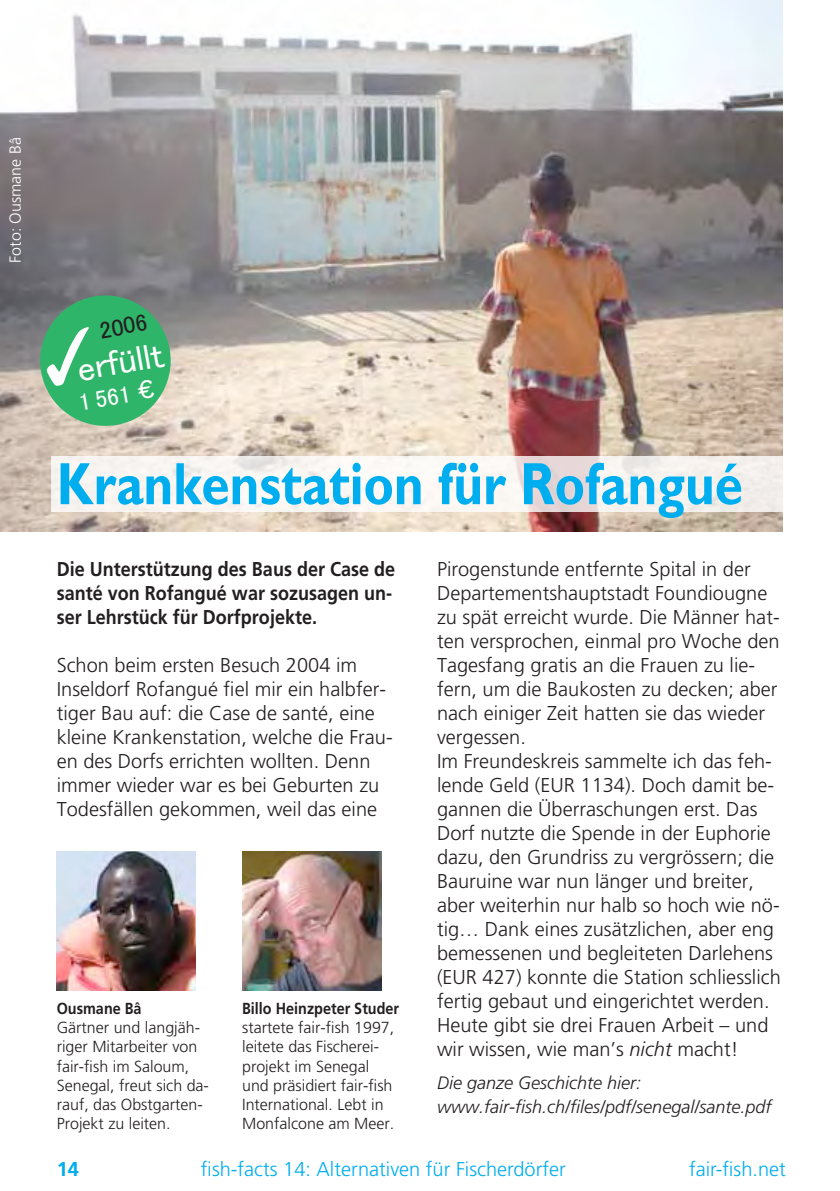
<style>
.page{position:relative;width:840px;height:1191px;background:#fff}
.page>*{position:absolute;margin:0;border:0;box-sizing:border-box;transform-origin:0 0}
.t1{font:700 60px "Gill Sans";color:#00aeef;scale:.85 1}
.t2{font:36px "MS P Gothic";color:#fff}
.t3{font:24px "MS P Gothic";color:#fff}
.t4{font:24px "MS P Gothic";color:#231f20}
.t5{font:300 20px/24px "Frutiger";color:#231f20}
.t6{font:700 20px/24px "Frutiger";color:#231f20;scale:.9 1}
.t7{font:300 20px "Frutiger";color:#00aeef}
.t8{font:700 20px "Frutiger";color:#00aeef}
.t9{font:italic 300 18px/24px "Frutiger";color:#231f20}
.t10{font:300 16px/19.2px "Frutiger";color:#231f20}
.t11{font:700 16px "Frutiger";color:#231f20;scale:.9 1}
.t12{font:300 16px "Frutiger";color:#fff}
.s1{font-style:italic}
</style>
<div class="page">
<img style="left:0;top:1px;width:782px;height:531px">
<img style="left:57px;top:852px;width:139px;height:138px">
<svg style="left:51px;top:456px;width:732px;height:55px;fill:#f8f5f1"></svg>
<img style="left:242px;top:852px;width:139px;height:138px">
<svg style="left:35px;top:290px;width:141px;height:141px"></svg>
<p class="t12" style="left:6px;top:263px;width:127px;rotate:-90deg">Foto: Ousmane Bâ</p>
<p class="t4" style="left:98px;top:318px;width:50px;rotate:-10deg">2006</p>
<h2 class="t2" style="left:74px;top:351px;width:89px;rotate:-10deg">erfüllt</h2>
<p class="t3" style="left:77px;top:390px;width:77px;rotate:-10deg">1 561 €</p>
<h1 class="t1" style="left:57px;top:448px;width:808px">Krankenstation für Rofangué</h1>
<p class="t6" style="left:57px;top:557px;width:377px">Die Unterstützung des Baus der Case de santé von Rofangué war sozusagen un&shy;ser Lehrstück für Dorfprojekte.</p>
<p class="t5" style="left:57px;top:653px;width:337px">Schon beim ersten Besuch 2004 im Inseldorf Rofangué fiel mir ein halbfer&shy;tiger Bau auf: die Case de santé, eine kleine Krankenstation, welche die Frau&shy;en des Dorfs errichten wollten. Denn immer wieder war es bei Geburten zu Todesfällen gekommen, weil das eine</p>
<p class="t11" style="left:57px;top:999px;width:96px">Ousmane Bâ</p>
<p class="t10" style="left:57px;top:1018px;width:154px">Gärtner und langjäh&shy;riger Mitarbeiter von fair-fish im Saloum,<br>Senegal, freut sich da&shy;rauf, das Obstgarten-<br>Projekt zu leiten.</p>
<p class="t11" style="left:242px;top:999px;width:176px">Billo Heinzpeter Studer</p>
<p class="t10" style="left:242px;top:1018px;width:154px">startete fair-fish 1997, leitete das Fischerei&shy;projekt im Senegal und präsidiert fair-fish<br>International. Lebt in<br>Monfalcone am Meer.</p>
<p class="t5" style="left:437px;top:557px;width:345px">Pirogenstunde entfernte Spital in der Departementshauptstadt Foundiougne zu spät erreicht wurde. Die Männer hat&shy;ten versprochen, einmal pro Woche den Tagesfang gratis an die Frauen zu lie&shy;fern, um die Baukosten zu decken; aber nach einiger Zeit hatten sie das wieder vergessen.<br>Im Freundeskreis sammelte ich das feh&shy;lende Geld (EUR 1134). Doch damit be&shy;gannen die Überraschungen erst. Das Dorf nutzte die Spende in der Euphorie dazu, den Grundriss zu vergrössern; die Bauruine war nun länger und breiter, aber weiterhin nur halb so hoch wie nö&shy;tig… Dank eines zusätzlichen, aber eng bemessenen und begleiteten Darlehens (EUR 427) konnte die Station schliesslich fertig gebaut und eingerichtet werden.<br>Heute gibt sie drei Frauen Arbeit – und wir wissen, wie man’s <span class="s1">nicht</span> macht!</p>
<p class="t9" style="left:437px;top:1071px;width:336px">Die ganze Geschichte hier: www.fair-fish.ch/files/pdf/senegal/sante.pdf</p>
<p class="t8" style="left:57px;top:1157px;width:24px">14</p>
<p class="t7" style="left:201px;top:1158px;width:366px">fish-facts 14: Alternativen für Fischerdörfer</p>
<p class="t7" style="left:688px;top:1158px;width:98px">fair-fish.net</p>
</div>
